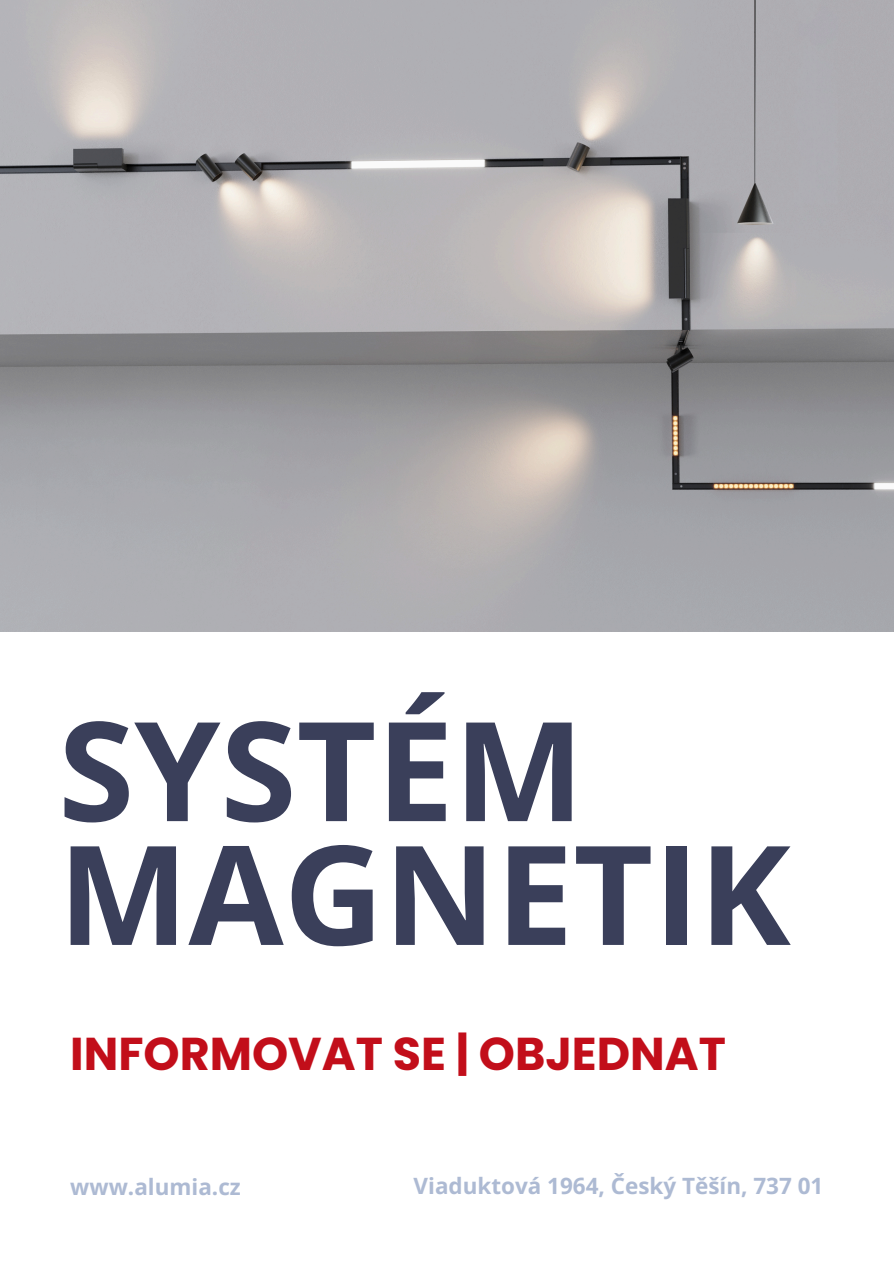
<style>
.page{position:relative;width:894px;height:1264px;background:#fff}
.page>*{position:absolute;margin:0;border:0;box-sizing:border-box;transform-origin:0 0}
.t1{font:700 138px/123.8px "Open Sans";color:#3a3f5a}
.t2{font:700 46.05px "Poppins";color:#c20e1a}
.t3{font:700 22.5px "Open Sans";color:#adbad3}
</style>
<div class="page">
<img style="left:0;top:0;width:893px;height:631px">
<h2 class="t1" style="left:58px;top:705px;width:733px">SYSTÉM<br>MAGNETIK</h2>
<p class="t2" style="left:70px;top:1022px;width:657px">INFORMOVAT SE | OBJEDNAT</p>
<p class="t3" style="left:70px;top:1170px;width:172px">www.alumia.cz</p>
<h1 class="t3" style="left:413px;top:1170px;width:411px">Viaduktová 1964, Český Těšín, 737 01</h1>
</div>
